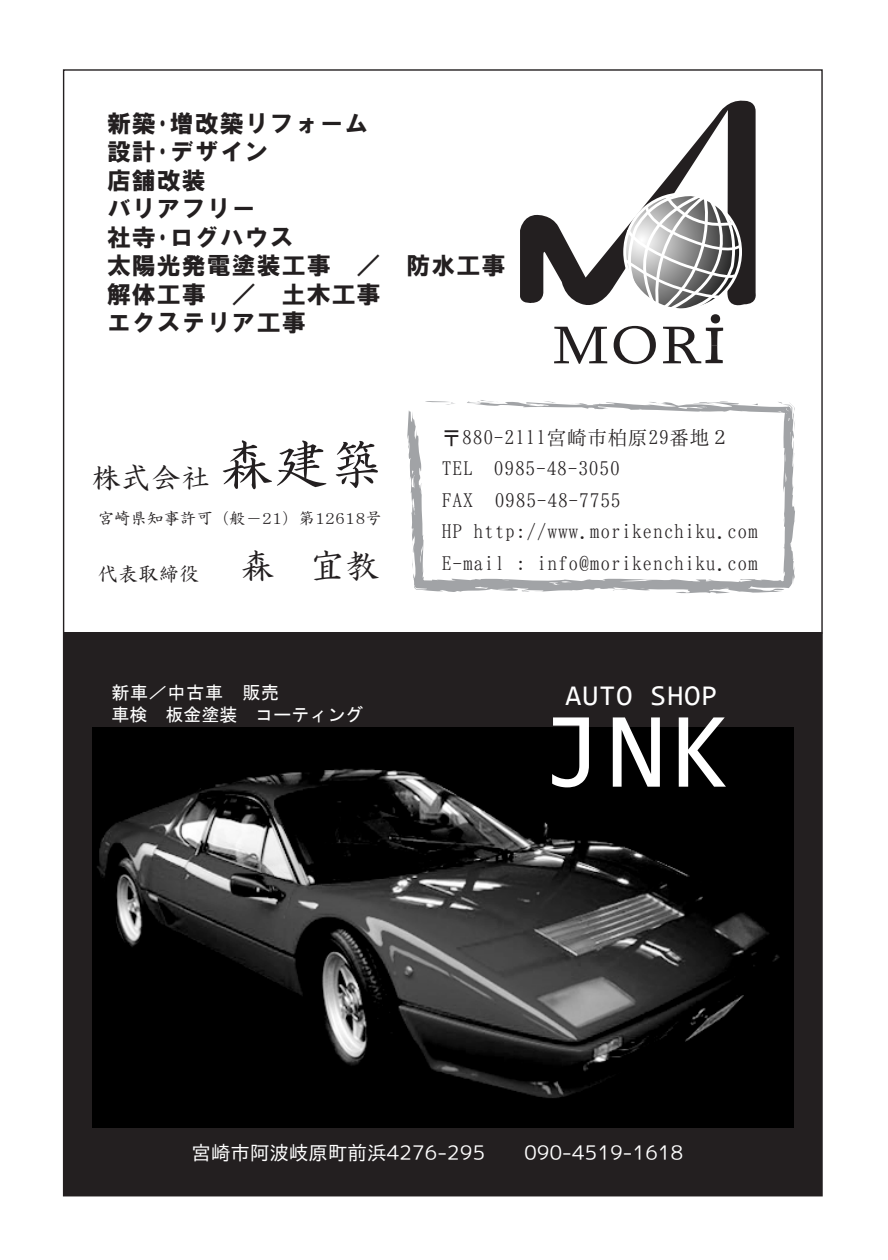
<style>
.page{position:relative;width:888px;height:1260px;background:#fff}
.page>*{position:absolute;margin:0;border:0;box-sizing:border-box;transform-origin:0 0}
.t1{font:108.45px "Consolas";color:#fff}
.t2{font:28.8px "Consolas";letter-spacing:.04em;color:#fff}
.t3{font:28.5px "HG Seikaishotai PRO";color:#231f20}
.t4{font:24px/28.5px "HG Soei Kakugothic UB";letter-spacing:.04em;color:#231f20}
.t5{font:19.5px/31.5px "IPA Mincho";letter-spacing:.04em;color:#231f20}
.t6{font:19.5px "M+1 P+IPAG";color:#fff}
.t7{font:19.5px "HG Seikaishotai PRO";letter-spacing:.04em;color:#231f20}
.t8{font:18px/21.8px "MS Gothic";color:#fff}
.t9{font:15.75px "HG Seikaishotai PRO";letter-spacing:.04em;color:#231f20}
.s1{font-size:53.1px}
</style>
<div class="page">
<svg style="left:520px;top:100px;width:236px;height:205px"></svg>
<svg style="left:554px;top:327px;width:53px;height:37px"></svg>
<svg style="left:613px;top:192px;width:141px;height:172px"></svg>
<svg style="left:407px;top:401px;width:388px;height:193px"></svg>
<svg style="left:476px;top:400px;width:25px;height:3px"></svg>
<svg style="left:543px;top:401px;width:18px;height:2px"></svg>
<svg style="left:571px;top:403px;width:17px;height:2px"></svg>
<svg style="left:752px;top:403px;width:6px;height:2px"></svg>
<svg style="left:612px;top:589px;width:16px;height:2px"></svg>
<svg style="left:412px;top:557px;width:1px;height:12px"></svg>
<div style="left:64px;top:632px;width:758px;height:564px;background:#231f20"></div>
<img style="left:93px;top:727px;width:701px;height:401px">
<p class="t4" style="left:107px;top:109px;width:400px">新築･増改築リフォーム<br>設計･デザイン<br>店舗改装<br>バリアフリー<br>社寺･ログハウス<br>太陽光発電塗装工事 ／ 防水工事解体工事 ／ 土木工事<br>エクステリア工事</p>
<h3 class="t3" style="left:92px;top:463px;width:292px">株式会社<span class="s1">森建築</span></h3>
<p class="t9" style="left:98px;top:511px;width:285px">宮崎県知事許可（般－21）第12618号</p>
<p class="t7" style="left:98px;top:564px;width:283px">代表取締役 <sup>森</sup> <sup>宜教</sup></p>
<p class="t8" style="left:112px;top:682px;width:253px">新車／中古車 販売<br>車検 板金塗装 コーティング</p>
<p class="t5" style="left:442px;top:423px;width:318px">〒880-2111宮崎市柏原29番地２<br>TEL 0985-48-3050<br>FAX 0985-48-7755<br>HP http://www.morikenchiku.com<br>E-mail : info@morikenchiku.com</p>
<h2 class="t2" style="left:566px;top:677px;width:153px">AUTO SHOP</h2>
<h1 class="t1" style="left:542px;top:683px;width:189px">JNK</h1>
<p class="t6" style="left:192px;top:1143px;width:295px">宮崎市阿波岐原町前浜4276-295</p>
<p class="t6" style="left:524px;top:1143px;width:161px">090-4519-1618</p>
</div>
